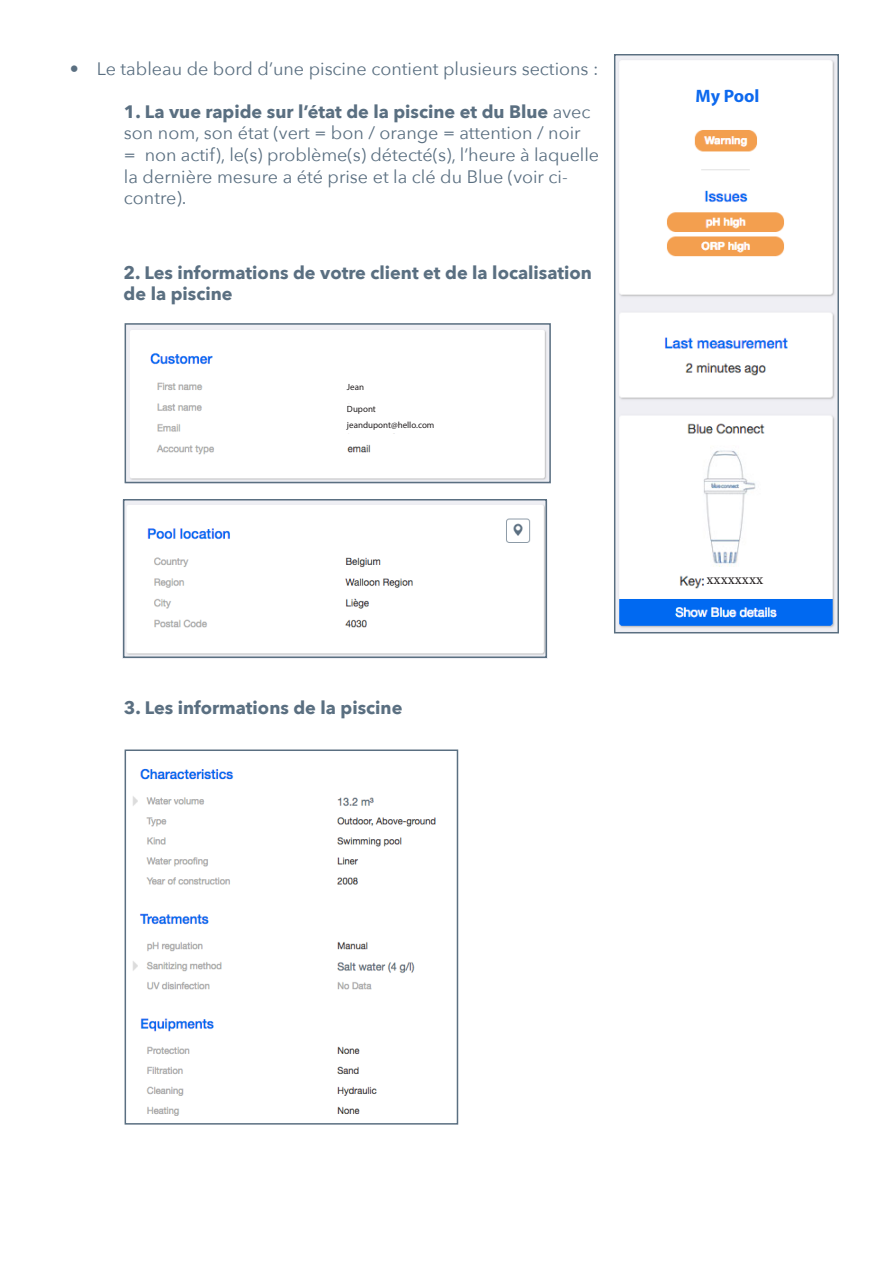
<style>
.page{position:relative;width:893px;height:1263px;background:#fff}
.page>*{position:absolute;margin:0;border:0;box-sizing:border-box;transform-origin:0 0}
.t1{font:18px/21.6px "Avenir Next";color:#5a6f81}
.t2{font:700 18px/21.6px "Avenir Next";color:#5a6f81}
.t3{font:700 18px "Myriad Pro";color:#0d69ee}
.t4{font:15px "Minion Pro";color:#231f20}
.t5{font:9px "Myriad Pro";color:#231f20}
.s1{font-weight:700}
</style>
<div class="page">
<img style="left:125px;top:768px;width:328px;height:357px">
<div style="left:125px;top:749px;width:333px;height:375px;border:2px solid #5a6f81"></div>
<img style="left:126px;top:502px;width:418px;height:153px">
<img style="left:128px;top:326px;width:420px;height:154px">
<img style="left:617px;top:57px;width:219px;height:573px">
<div style="left:706px;top:572px;width:67px;height:18px;background:#fff"></div>
<div style="left:632px;top:86px;width:189px;height:33px;background:#fff"></div>
<div style="left:614px;top:54px;width:225px;height:579px;border:2px solid #5a6f81"></div>
<div style="left:125px;top:323px;width:426px;height:160px;border:2px solid #5a6f81"></div>
<div style="left:123px;top:499px;width:424px;height:159px;border:2px solid #5a6f81"></div>
<div style="left:346px;top:380px;width:32px;height:13px;background:#fff"></div>
<div style="left:346px;top:403px;width:32px;height:14px;background:#fff"></div>
<div style="left:346px;top:420px;width:114px;height:14px;background:#fff"></div>
<p class="t1" style="left:70px;top:57px;width:530px">• Le tableau de bord d’une piscine contient plusieurs sections :</p>
<p class="t1" style="left:124px;top:100px;width:477px"><span class="s1">1. La vue rapide sur l’état de la piscine et du Blue</span> avec son nom, son état (vert = bon / orange = attention / noir<br>= non actif), le(s) problème(s) détecté(s), l’heure à laquelle la dernière mesure a été prise et la clé du Blue (voir ci&shy;contre).</p>
<p class="t2" style="left:124px;top:261px;width:470px">2. Les informations de votre client et de la localisation de la piscine</p>
<p class="t5" style="left:347px;top:381px;width:19px">Jean</p>
<p class="t5" style="left:347px;top:419px;width:89px">jeandupont@hello.com</p>
<p class="t5" style="left:347px;top:403px;width:30px">Dupont</p>
<p class="t2" style="left:124px;top:696px;width:280px">3. Les informations de la piscine</p>
<p class="t3" style="left:695px;top:84px;width:66px">My Pool</p>
<p class="t4" style="left:706px;top:569px;width:58px">xxxxxxxx</p>
</div>
